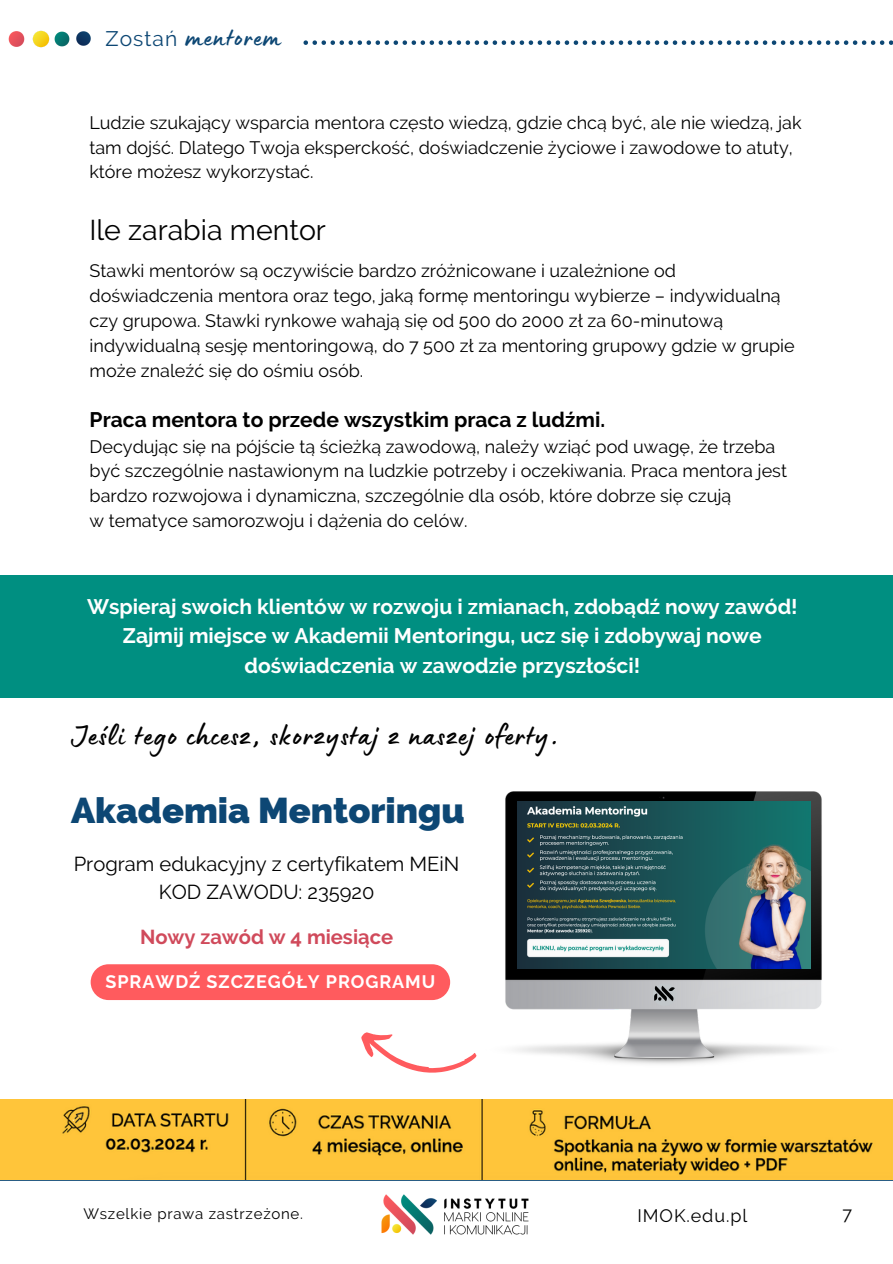
<style>
.page{position:relative;width:893px;height:1264px;background:#fff}
.page>*{position:absolute;margin:0;border:0;box-sizing:border-box;transform-origin:0 0}
.t1{font:800 36px "Raleway";color:#0d4774}
.t2{font:31.5px "Lumios Marker";letter-spacing:.05em;color:#000}
.t3{font:28.5px "Raleway";color:#000}
.t4{font:27.9px "Lumios Marker";letter-spacing:.05em;color:#0d4774}
.t5{font:700 21px/29.2px "Raleway";color:#fff;text-align:center}
.t6{font:700 21px "Raleway";color:#000}
.t7{font:20.1px/28.2px "Raleway";color:#000;text-align:center}
.t8{font:700 20.1px "Raleway";color:#d04a5b}
.t9{font:18px/24.8px "Raleway";color:#000}
.t10{font:700 18px "Raleway";letter-spacing:.05em;color:#fff}
.t11{font:18px "Raleway";letter-spacing:.05em;color:#000}
.t12{font:15px "Raleway";letter-spacing:.05em;color:#000}
.s1{font-family:"Raleway";font-size:21px}
</style>
<div class="page">
<hr style="left:0;top:1176px;width:892px;height:4px;background:#fec439">
<img style="left:0;top:1099px;width:892px;height:80px">
<img style="left:367px;top:1173px;width:175px;height:62px">
<svg style="left:303px;top:40px;width:589px;height:5px"></svg>
<img style="left:34px;top:30px;width:16px;height:18px">
<img style="left:54px;top:33px;width:3px;height:12px">
<img style="left:8px;top:31px;width:26px;height:16px">
<img style="left:57px;top:31px;width:34px;height:16px">
<svg style="left:361px;top:1032px;width:116px;height:41px"></svg>
<div style="left:0;top:575px;width:892px;height:122px;background:#008f81"></div>
<img style="left:505px;top:791px;width:317px;height:273px">
<img style="left:518px;top:791px;width:57px;height:10px">
<img style="left:652px;top:981px;width:24px;height:25px">
<img style="left:517px;top:801px;width:293px;height:167px">
<div style="left:91px;top:964px;width:359px;height:36px;background:#ff5b5e;border-radius:18px"></div>
<h3 class="t4" style="left:105px;top:28px;width:176px"><span class="s1">Zostań</span> mentorem</h3>
<p class="t9" style="left:89px;top:110px;width:713px">Ludzie szukający wsparcia mentora często wiedzą, gdzie chcą być, ale nie wiedzą, jak tam dojść. Dlatego Twoja eksperckość, doświadczenie życiowe i zawodowe to atuty, które możesz wykorzystać.</p>
<h3 class="t3" style="left:89px;top:213px;width:238px">Ile zarabia mentor</h3>
<p class="t9" style="left:90px;top:259px;width:706px">Stawki mentorów są oczywiście bardzo zróżnicowane i uzależnione od doświadczenia mentora oraz tego, jaką formę mentoringu wybierze – indywidualną czy grupowa. Stawki rynkowe wahają się od 500 do 2000 zł za 60-minutową indywidualną sesję mentoringową, do 7 500 zł za mentoring grupowy gdzie w grupie może znaleźć się do ośmiu osób.</p>
<p class="t6" style="left:90px;top:407px;width:517px">Praca mentora to przede wszystkim praca z ludźmi.</p>
<p class="t9" style="left:90px;top:434px;width:699px">Decydując się na pójście tą ścieżką zawodową, należy wziąć pod uwagę, że trzeba być szczególnie nastawionym na ludzkie potrzeby i oczekiwania. Praca mentora jest bardzo rozwojowa i dynamiczna, szczególnie dla osób, które dobrze się czują<br>w tematyce samorozwoju i dążenia do celów.</p>
<p class="t5" style="left:87px;top:592px;width:712px">Wspieraj swoich klientów w rozwoju i zmianach, zdobądź nowy zawód!<br>Zajmij miejsce w Akademii Mentoringu, ucz się i zdobywaj nowe doświadczenia w zawodzie przyszłości!</p>
<h2 class="t2" style="left:71px;top:725px;width:489px">Jeśli tego chcesz, skorzystaj z naszej oferty.</h2>
<h1 class="t1" style="left:71px;top:788px;width:395px">Akademia Mentoringu</h1>
<p class="t7" style="left:74px;top:850px;width:387px">Program edukacyjny z certyfikatem MEiN<br>KOD ZAWODU: 235920</p>
<p class="t8" style="left:140px;top:924px;width:255px">Nowy zawód w 4 miesiące</p>
<p class="t10" style="left:105px;top:971px;width:331px">SPRAWDŹ SZCZEGÓŁY PROGRAMU</p>
<p class="t12" style="left:83px;top:1204px;width:221px">Wszelkie prawa zastrzeżone.</p>
<p class="t11" style="left:637px;top:1205px;width:111px">IMOK.edu.pl</p>
<p class="t9" style="left:842px;top:1201px;width:11px">7</p>
</div>
